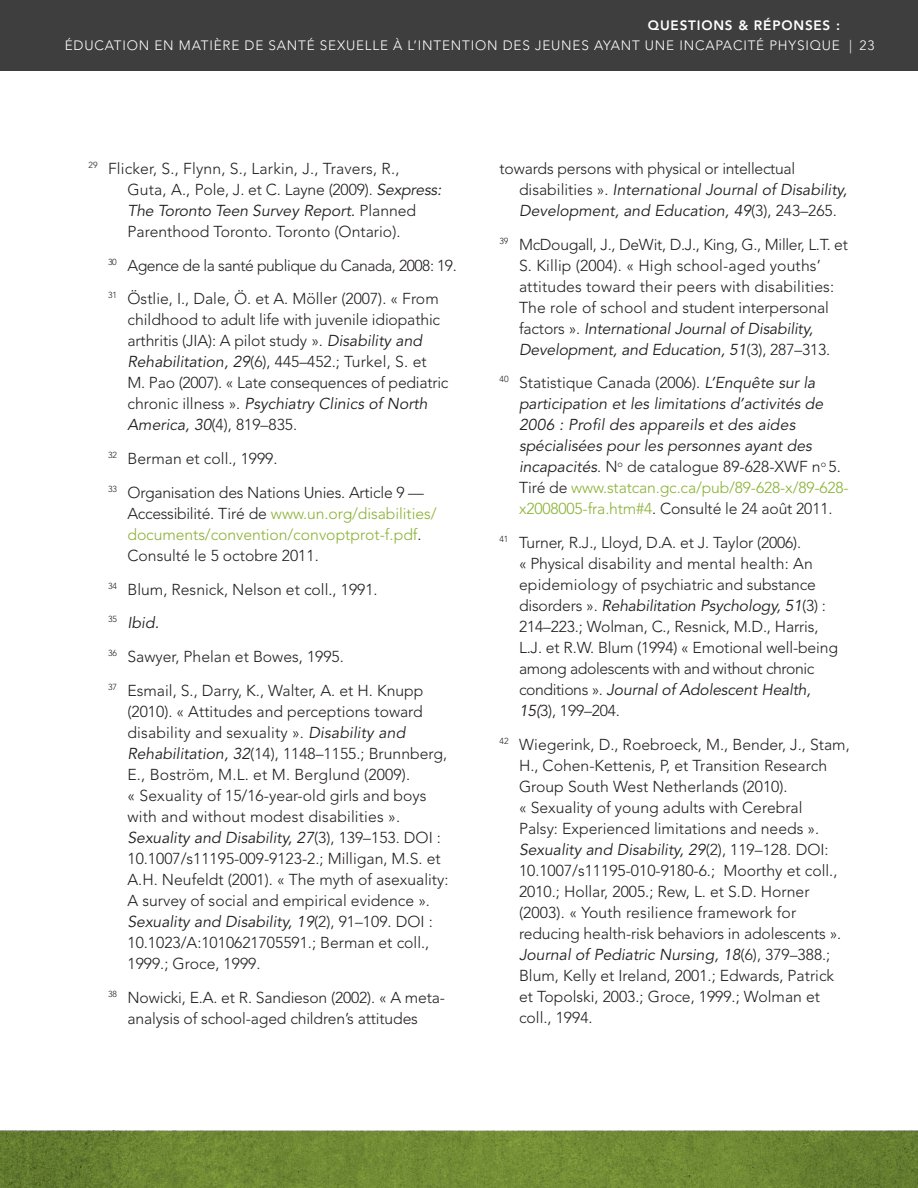
<style>
.page{position:relative;width:918px;height:1188px;background:#fff}
.page>*{position:absolute;margin:0;border:0;box-sizing:border-box;transform-origin:0 0}
.References_2{font:300 15.75px/21px "Avenir LT Std";color:#231f20}
.References_2-2{font:italic 15.75px/21px "Avenir LT Std";color:#231f20}
.References_2-3{font:300 15.75px/21px "Avenir LT Std";letter-spacing:-.02em;color:#231f20}
.References_2-4{font:300 15.75px "Avenir LT Std";letter-spacing:-.03em;color:#231f20}
.t1{font:300 15px "Avenir LT Std";letter-spacing:.06em;color:#fff}
.t2{font:300 13.5px "Avenir LT Std";letter-spacing:.06em;color:#fff}
.t3{font:800 13.5px "Avenir LT Std";letter-spacing:.06em;color:#fff}
.s1{font-weight:400;font-style:italic}
.s2{color:#8bb136}
.s3{font-weight:300;font-style:normal}
.s4{font-weight:300;font-style:normal;color:#8bb136}
</style>
<div class="page">
<svg style="left:0;top:1131px;width:918px;height:57px;background:#6c8632"></svg>
<div style="left:0;top:0;width:918px;height:70px;background:#3e3e3f"></div>
<p class="t3" style="left:648px;top:18px;width:194px">QUESTIONS &amp; RÉPONSES :</p>
<p class="t2" style="left:65px;top:37px;width:811px">ÉDUCATION EN MATIÈRE DE SANTÉ SEXUELLE À L’INTENTION DES JEUNES AYANT UNE INCAPACITÉ PHYSIQUE | 23</p>
<p class="t1" style="left:629px;top:25px;width:236px">REPORT TITLE GOES HERE | 23</p>
<p class="References_2" style="left:128px;top:158px;width:316px;text-indent:-39px"><sup>29</sup> Flicker, S., Flynn, S., Larkin, J., Travers, R., Guta, A., Pole, J. et C. Layne (2009). <span class="s1">Sexpress:<br>The Toronto Teen Survey Report.</span> Planned Parenthood Toronto. Toronto (Ontario).</p>
<p class="References_2-4" style="left:108px;top:256px;width:350px"><sup>30</sup> Agence de la santé publique du Canada, 2008: 19.</p>
<p class="References_2" style="left:128px;top:289px;width:323px;text-indent:-20px"><sup>31</sup> Östlie, I., Dale, Ö. et A. Möller (2007). « From childhood to adult life with juvenile idiopathic arthritis (JIA): A pilot study ». <span class="s1">Disability and Rehabilitation, 29</span>(6), 445–452.; Turkel, S. et M. Pao (2007). « Late consequences of pediatric chronic illness ». <span class="s1">Psychiatry Clinics of North America, 30</span>(4), 819–835.</p>
<p class="References_2" style="left:108px;top:448px;width:171px"><sup>32</sup> Berman et coll., 1999.</p>
<p class="References_2" style="left:128px;top:482px;width:311px;text-indent:-20px"><sup>33</sup> Organisation des Nations Unies. Article 9 — Accessibilité. Tiré de <span class="s2">www.un.org/disabilities/ documents/convention/convoptprot-f.pdf</span>.<br>Consulté le 5 octobre 2011.</p>
<p class="References_2" style="left:108px;top:579px;width:271px"><sup>34</sup> Blum, Resnick, Nelson et coll., 1991.</p>
<p class="References_2-2" style="left:108px;top:613px;width:53px"><sup>35</sup> Ibid.</p>
<p class="References_2" style="left:108px;top:646px;width:237px"><sup>36</sup> Sawyer, Phelan et Bowes, 1995.</p>
<p class="References_2" style="left:128px;top:680px;width:323px;text-indent:-20px"><sup>37</sup> Esmail, S., Darry, K., Walter, A. et H. Knupp (2010). « Attitudes and perceptions toward disability and sexuality ». <span class="s1">Disability and Rehabilitation, 32</span>(14), 1148–1155.; Brunnberg, E., Boström, M.L. et M. Berglund (2009).<br>« Sexuality of 15/16-year-old girls and boys with and without modest disabilities ».<br><span class="s1">Sexuality and Disability, 27</span>(3), 139–153. DOI :<br>10.1007/s11195-009-9123-2.; Milligan, M.S. et A.H. Neufeldt (2001). « The myth of asexuality:<br>A survey of social and empirical evidence ».<br><span class="s1">Sexuality and Disability, 19</span>(2), 91–109. DOI :<br>10.1023/A:1010621705591.; Berman et coll., 1999.; Groce, 1999.</p>
<p class="References_2" style="left:108px;top:987px;width:339px;text-align:center"><sup>38</sup> Nowicki, E.A. et R. Sandieson (2002). « A meta&shy;analysis of school-aged children’s attitudes</p>
<p class="References_2-3" style="left:519px;top:158px;width:330px;text-indent:-20px">towards persons with physical or intellectual disabilities ». <span class="s1">International Journal of Disability,<br>Development, and Education, 49</span>(3), 243–265.</p>
<p class="References_2" style="left:519px;top:234px;width:330px;text-indent:-20px"><sup>39</sup> McDougall, J., DeWit, D.J., King, G., Miller, L.T. et S. Killip (2004). « High school-aged youths’ attitudes toward their peers with disabilities:<br>The role of school and student interpersonal factors ». <span class="s1">International Journal of Disability, Development, and Education, 51</span>(3), 287–313.</p>
<p class="References_2-2" style="left:519px;top:373px;width:331px;text-indent:-20px"><sup>40</sup> <span class="s3">Statistique Canada (2006).</span> L’Enquête sur la participation et les limitations d’activités de 2006 : Profil des appareils et des aides spécialisées pour les personnes ayant des incapacités<span class="s3">. N</span><sup>o</sup> <span class="s3">de catalogue 89-628-XWF n</span><sup>o</sup> <span class="s3">5.<br>Tiré de</span> <span class="s4">www.statcan.gc.ca/pub/89-628-x/89-628- x2008005-fra.htm#4</span><span class="s3">. Consulté le 24 août 2011.</span></p>
<p class="References_2" style="left:519px;top:532px;width:321px;text-indent:-20px"><sup>41</sup> Turner, R.J., Lloyd, D.A. et J. Taylor (2006).<br>« Physical disability and mental health: An epidemiology of psychiatric and substance disorders ». <span class="s1">Rehabilitation Psychology, 51</span>(3) :<br>214–223.; Wolman, C., Resnick, M.D., Harris, L.J. et R.W. Blum (1994) « Emotional well-being among adolescents with and without chronic conditions ». <span class="s1">Journal of Adolescent Health, 15(</span>3), 199–204.</p>
<p class="References_2" style="left:519px;top:734px;width:332px;text-indent:-19px"><sup>42</sup> Wiegerink, D., Roebroeck, M., Bender, J., Stam, H., Cohen-Kettenis, P, et Transition Research Group South West Netherlands (2010).<br>« Sexuality of young adults with Cerebral<br>Palsy: Experienced limitations and needs ».<br><span class="s1">Sexuality and Disability, 29</span>(2), 119–128. DOI:<br>10.1007/s11195-010-9180-6.; Moorthy et coll., 2010.; Hollar, 2005.; Rew, L. et S.D. Horner (2003). « Youth resilience framework for reducing health-risk behaviors in adolescents ».<br><span class="s1">Journal of Pediatric Nursing, 18</span>(6), 379–388.; Blum, Kelly et Ireland, 2001.; Edwards, Patrick et Topolski, 2003.; Groce, 1999.; Wolman et coll., 1994.</p>
</div>
